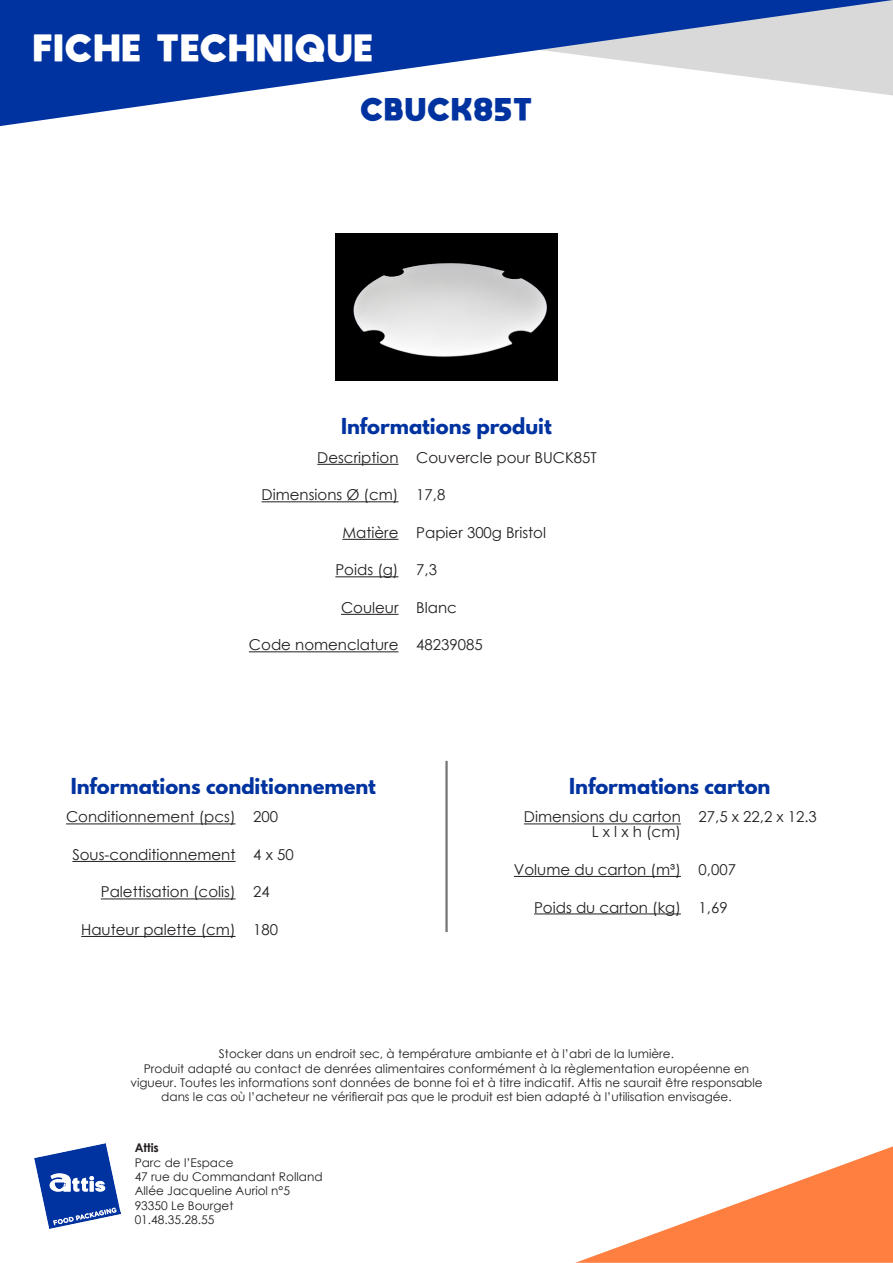
<style>
.page{position:relative;width:893px;height:1263px;background:#fff}
.page>*{position:absolute;margin:0;border:0;box-sizing:border-box;transform-origin:0 0}
.t1{font:800 27px "moon get";letter-spacing:.1em;color:#fff}
.t2{font:800 22.5px "moon get";letter-spacing:.1em;color:#0033a0}
.t3{font:700 19.5px "League Spartan";color:#0033a0}
.t4{font:15px "Century Gothic";color:#231f20}
.t5{font:12px/14.4px "Century Gothic";color:#231f20;text-align:center}
.t6{font:700 12px "Century Gothic";color:#231f20}
</style>
<div class="page">
<svg style="left:0;top:0;width:893px;height:126px"></svg>
<svg style="left:575px;top:1146px;width:318px;height:117px"></svg>
<hr style="left:317px;top:464px;width:81px;height:1px;background:#231f20">
<hr style="left:262px;top:501px;width:136px;height:1px;background:#231f20">
<hr style="left:342px;top:539px;width:56px;height:1px;background:#231f20">
<hr style="left:335px;top:576px;width:63px;height:1px;background:#231f20">
<hr style="left:341px;top:614px;width:57px;height:1px;background:#231f20">
<hr style="left:249px;top:651px;width:149px;height:1px;background:#231f20">
<img style="left:34px;top:1143px;width:86px;height:86px">
<hr style="left:524px;top:823px;width:157px;height:1px;background:#231f20">
<hr style="left:514px;top:876px;width:167px;height:1px;background:#231f20">
<hr style="left:534px;top:913px;width:147px;height:1px;background:#231f20">
<hr style="left:66px;top:823px;width:170px;height:1px;background:#231f20">
<hr style="left:72px;top:861px;width:164px;height:1px;background:#231f20">
<hr style="left:101px;top:898px;width:135px;height:1px;background:#231f20">
<hr style="left:81px;top:936px;width:155px;height:1px;background:#231f20">
<hr style="left:445px;top:761px;width:3px;height:171px;background:#757575">
<img style="left:336px;top:234px;width:221px;height:146px">
<p class="t1" style="left:34px;top:31px;width:340px">FICHE TECHNIQUE</p>
<p class="t2" style="left:361px;top:95px;width:172px">CBUCK85T</p>
<p class="t3" style="left:341px;top:411px;width:212px">Informations produit</p>
<p class="t4" style="left:317px;top:447px;width:83px">Description</p>
<p class="t4" style="left:262px;top:484px;width:138px">Dimensions Ø (cm)</p>
<p class="t4" style="left:342px;top:522px;width:58px">Matière</p>
<p class="t4" style="left:335px;top:559px;width:65px">Poids (g)</p>
<p class="t4" style="left:341px;top:597px;width:59px">Couleur</p>
<p class="t4" style="left:249px;top:634px;width:151px">Code nomenclature</p>
<p class="t4" style="left:416px;top:447px;width:182px">Couvercle pour BUCK85T</p>
<p class="t4" style="left:416px;top:484px;width:31px">17,8</p>
<p class="t4" style="left:416px;top:522px;width:131px">Papier 300g Bristol</p>
<p class="t4" style="left:416px;top:559px;width:22px">7,3</p>
<p class="t4" style="left:416px;top:597px;width:42px">Blanc</p>
<p class="t4" style="left:416px;top:634px;width:68px">48239085</p>
<p class="t3" style="left:71px;top:770px;width:307px">Informations conditionnement</p>
<p class="t4" style="left:66px;top:806px;width:171px">Conditionnement (pcs)</p>
<p class="t4" style="left:72px;top:844px;width:165px">Sous-conditionnement</p>
<p class="t4" style="left:101px;top:881px;width:136px">Palettisation (colis)</p>
<p class="t4" style="left:81px;top:919px;width:156px">Hauteur palette (cm)</p>
<p class="t4" style="left:253px;top:806px;width:26px">200</p>
<p class="t4" style="left:253px;top:844px;width:42px">4 x 50</p>
<p class="t4" style="left:253px;top:881px;width:18px">24</p>
<p class="t4" style="left:253px;top:919px;width:26px">180</p>
<p class="t3" style="left:569px;top:770px;width:203px">Informations carton</p>
<p class="t4" style="left:524px;top:806px;width:158px">Dimensions du carton</p>
<p class="t4" style="left:592px;top:821px;width:91px">L x l x h (cm)</p>
<p class="t4" style="left:514px;top:859px;width:168px">Volume du carton (m³)</p>
<p class="t4" style="left:534px;top:896px;width:148px">Poids du carton (kg)</p>
<p class="t4" style="left:699px;top:806px;width:120px">27,5 x 22,2 x 12.3</p>
<p class="t4" style="left:699px;top:859px;width:39px">0,007</p>
<p class="t4" style="left:699px;top:896px;width:31px">1,69</p>
<p class="t5" style="left:219px;top:1046px;width:457px">Stocker dans un endroit sec, à température ambiante et à l’abri de la lumière.</p>
<p class="t5" style="left:130px;top:1061px;width:634px">Produit adapté au contact de denrées alimentaires conformément à la règlementation européenne en vigueur. Toutes les informations sont données de bonne foi et à titre indicatif. Attis ne saurait être responsable dans le cas où l’acheteur ne vérifierait pas que le produit est bien adapté à l’utilisation envisagée.</p>
<p class="t6" style="left:135px;top:1139px;width:26px">Attis</p>
<p class="t5" style="left:135px;top:1155px;width:100px">Parc de l’Espace</p>
<p class="t5" style="left:135px;top:1169px;width:189px">47 rue du Commandant Rolland</p>
<p class="t5" style="left:135px;top:1184px;width:157px">Allée Jacqueline Auriol n°5</p>
<p class="t5" style="left:135px;top:1198px;width:100px">93350 Le Bourget</p>
<p class="t5" style="left:135px;top:1212px;width:81px">01.48.35.28.55</p>
</div>
